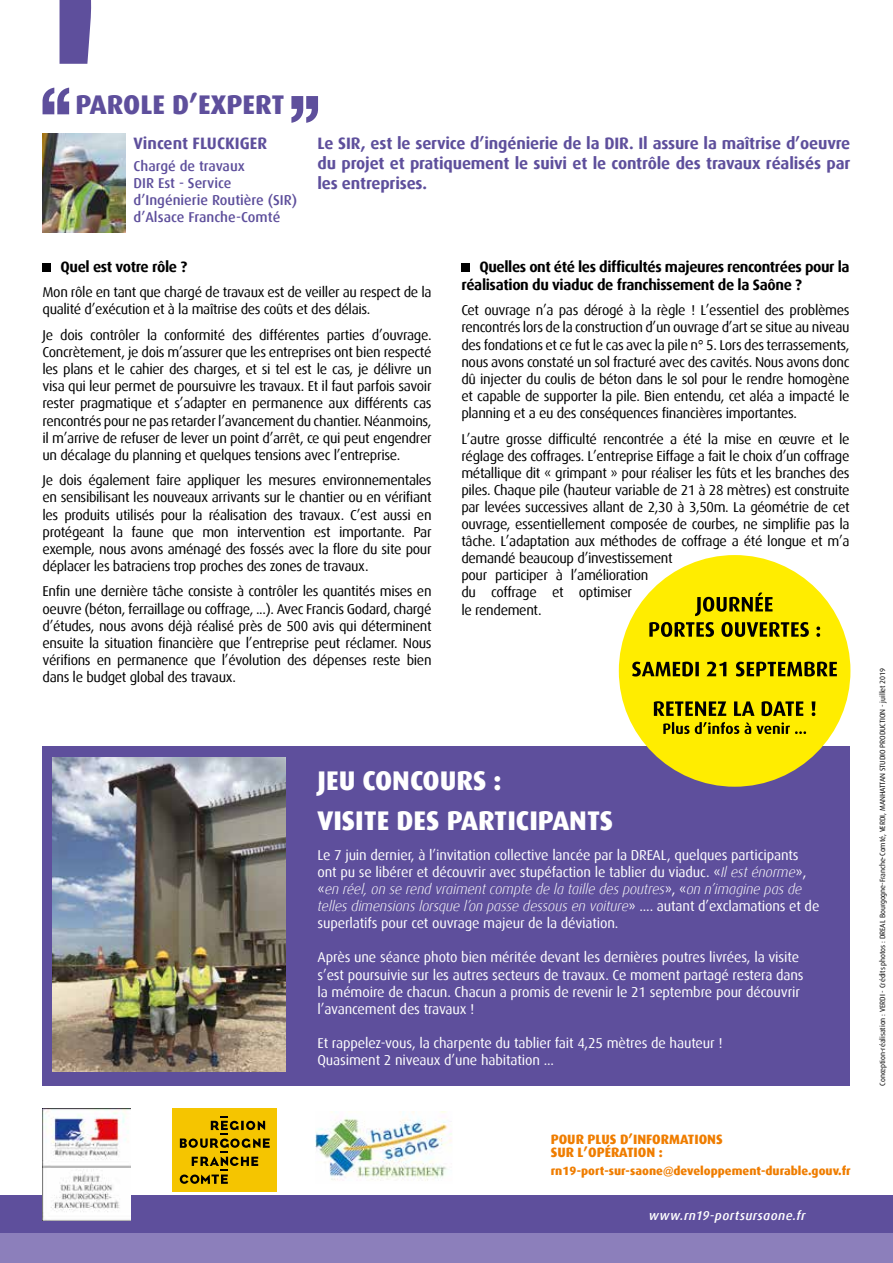
<style>
.page{position:relative;width:893px;height:1263px;background:#fff}
.page>*{position:absolute;margin:0;border:0;box-sizing:border-box;transform-origin:0 0}
.t1{font:800 27px/39.8px "Dax";color:#fff}
.t2{font:800 27px "Dax";color:#5e4f9c}
.t3{font:700 16.5px/19.8px "Dax";letter-spacing:-.01em;color:#5e4f9c;text-align:justify}
.t4{font:700 15px/18px "Dax";letter-spacing:-.025em;color:#000}
.t5{font:14.25px/17.1px "Dax";letter-spacing:-.025em;color:#000;text-align:justify}
.t6{font:14.25px/17.1px "Dax";letter-spacing:-.01em;color:#fff}
.t7{font:500 14.25px/17.1px "Dax";color:#5e4f9c}
.t8{font:800 13.5px/13.5px "Dax";color:#ef7d00}
.t9{font:italic 500 12.75px "Dax";letter-spacing:.035em;color:#fff}
.t10{font:800 12px "Dax";color:#ef7d00}
.t11{font:7.5px "Dax";letter-spacing:-.01em;color:#000}
.s1{font-weight:300;font-style:italic}
</style>
<div class="page">
<div style="left:0;top:1195px;width:893px;height:38px;background:#5e4f9c"></div>
<div style="left:0;top:1233px;width:893px;height:30px;background:#8c7fbb"></div>
<hr style="left:892px;top:320px;width:1px;height:52px;background:#ef7d00">
<svg style="left:60px;top:0;width:31px;height:64px;background:#6557a0"></svg>
<img style="left:315px;top:1112px;width:137px;height:69px">
<img style="left:43px;top:1108px;width:87px;height:112px">
<div style="left:43px;top:747px;width:807px;height:339px;background:#5e4f9c"></div>
<img style="left:52px;top:757px;width:234px;height:314px">
<img style="left:43px;top:134px;width:82px;height:98px">
<svg style="left:42px;top:88px;width:27px;height:26px"></svg>
<svg style="left:291px;top:96px;width:27px;height:27px"></svg>
<div style="left:43px;top:263px;width:8px;height:9px;background:#000"></div>
<div style="left:461px;top:263px;width:9px;height:9px;background:#000"></div>
<div style="left:172px;top:1108px;width:105px;height:83px;background:#f5c500"></div>
<svg style="left:180px;top:1116px;width:90px;height:68px"></svg>
<div style="left:619px;top:555px;width:231px;height:232px;background:#ffed00;border-radius:50%"></div>
<svg style="left:663px;top:722px;width:143px;height:12px"></svg>
<svg style="left:654px;top:701px;width:161px;height:15px"></svg>
<svg style="left:632px;top:662px;width:205px;height:14px"></svg>
<svg style="left:649px;top:622px;width:171px;height:15px"></svg>
<svg style="left:695px;top:592px;width:77px;height:24px"></svg>
<h1 class="t2" style="left:75px;top:90px;width:211px">PAROLE D’EXPERT</h1>
<p class="t3" style="left:317px;top:134px;width:534px">Le SIR, est le service d’ingénierie de la DIR. Il assure la maîtrise d’oeuvre du projet et pratiquement le suivi et le contrôle des travaux réalisés par les entreprises.</p>
<p class="t3" style="left:134px;top:134px;width:135px">Vincent FLUCKIGER</p>
<p class="t7" style="left:134px;top:157px;width:165px">Chargé de travaux<br>DIR Est - Service d’Ingénierie Routière (SIR) d’Alsace Franche-Comté</p>
<p class="t4" style="left:61px;top:258px;width:128px">Quel est votre rôle ?</p>
<p class="t5" style="left:43px;top:284px;width:391px">Mon rôle en tant que chargé de travaux est de veiller au respect de la qualité d’exécution et à la maîtrise des coûts et des délais.</p>
<p class="t5" style="left:43px;top:327px;width:391px">Je dois contrôler la conformité des différentes parties d’ouvrage.<br>Concrètement, je dois m’assurer que les entreprises ont bien respecté les plans et le cahier des charges, et si tel est le cas, je délivre un visa qui leur permet de poursuivre les travaux. Et il faut parfois savoir rester pragmatique et s’adapter en permanence aux différents cas rencontrés pour ne pas retarder l’avancement du chantier. Néanmoins, il m’arrive de refuser de lever un point d’arrêt, ce qui peut engendrer un décalage du planning et quelques tensions avec l’entreprise.</p>
<p class="t5" style="left:43px;top:472px;width:391px">Je dois également faire appliquer les mesures environnementales en sensibilisant les nouveaux arrivants sur le chantier ou en vérifiant les produits utilisés pour la réalisation des travaux. C’est aussi en protégeant la faune que mon intervention est importante. Par exemple, nous avons aménagé des fossés avec la flore du site pour déplacer les batraciens trop proches des zones de travaux.</p>
<p class="t5" style="left:43px;top:583px;width:391px">Enfin une dernière tâche consiste à contrôler les quantités mises en oeuvre (béton, ferraillage ou coffrage, ...). Avec Francis Godard, chargé d’études, nous avons déjà réalisé près de 500 avis qui déterminent ensuite la situation financière que l’entreprise peut réclamer. Nous vérifions en permanence que l’évolution des dépenses reste bien dans le budget global des travaux.</p>
<p class="t4" style="left:461px;top:258px;width:390px;text-indent:18px">Quelles ont été les difficultés majeures rencontrées pour la réalisation du viaduc de franchissement de la Saône ?</p>
<p class="t5" style="left:461px;top:302px;width:390px">Cet ouvrage n’a pas dérogé à la règle ! L’essentiel des problèmes rencontrés lors de la construction d’un ouvrage d’art se situe au niveau des fondations et ce fut le cas avec la pile n° 5. Lors des terrassements, nous avons constaté un sol fracturé avec des cavités. Nous avons donc dû injecter du coulis de béton dans le sol pour le rendre homogène et capable de supporter la pile. Bien entendu, cet aléa a impacté le planning et a eu des conséquences financières importantes.</p>
<p class="t5" style="left:461px;top:430px;width:390px;text-align:left">L’autre grosse difficulté rencontrée a été la mise en œuvre et le réglage des coffrages. L’entreprise Eiffage a fait le choix d’un coffrage métallique dit « grimpant » pour réaliser les fûts et les branches des piles. Chaque pile (hauteur variable de 21 à 28 mètres) est construite par levées successives allant de 2,30 à 3,50m. La géométrie de cet ouvrage, essentiellement composée de courbes, ne simplifie pas la tâche. L’adaptation aux méthodes de coffrage a été longue et m’a demandé beaucoup d’investissement<br>pour participer à l’amélioration<br>du coffrage et optimiser<br>le rendement.</p>
<h1 class="t1" style="left:317px;top:761px;width:297px">JEU CONCOURS :<br>VISITE DES PARTICIPANTS</h1>
<p class="t6" style="left:317px;top:846px;width:503px">Le 7 juin dernier, à l’invitation collective lancée par la DREAL, quelques participants ont pu se libérer et découvrir avec stupéfaction le tablier du viaduc. «<span class="s1">Il est énorme</span>», «<span class="s1">en réel, on se rend vraiment compte de la taille des poutres</span>», «<span class="s1">on n’imagine pas de telles dimensions lorsque l’on passe dessous en voiture</span>» .... autant d’exclamations et de superlatifs pour cet ouvrage majeur de la déviation.</p>
<p class="t6" style="left:317px;top:949px;width:488px">Après une séance photo bien méritée devant les dernières poutres livrées, la visite s’est poursuivie sur les autres secteurs de travaux. Ce moment partagé restera dans la mémoire de chacun. Chacun a promis de revenir le 21 septembre pour découvrir l’avancement des travaux !</p>
<p class="t6" style="left:317px;top:1034px;width:407px">Et rappelez-vous, la charpente du tablier fait 4,25 mètres de hauteur !<br>Quasiment 2 niveaux d’une habitation ...</p>
<p class="t8" style="left:551px;top:1132px;width:174px">POUR PLUS D’INFORMATIONS<br>SUR L’OPÉRATION :</p>
<p class="t10" style="left:551px;top:1164px;width:302px">rn19-port-sur-saone@developpement-durable.gouv.fr</p>
<p class="t9" style="left:649px;top:1208px;width:158px">www.rn19-portsursaone.fr</p>
<p class="t11" style="left:878px;top:1085px;width:419px;rotate:-90deg">Conception-réalisation : VERDI - Crédits photos : DREAL Bourgogne-Franche-Comté, VERDI, MANHATTAN STUDIO PRODUCTION - juillet 2019</p>
</div>
